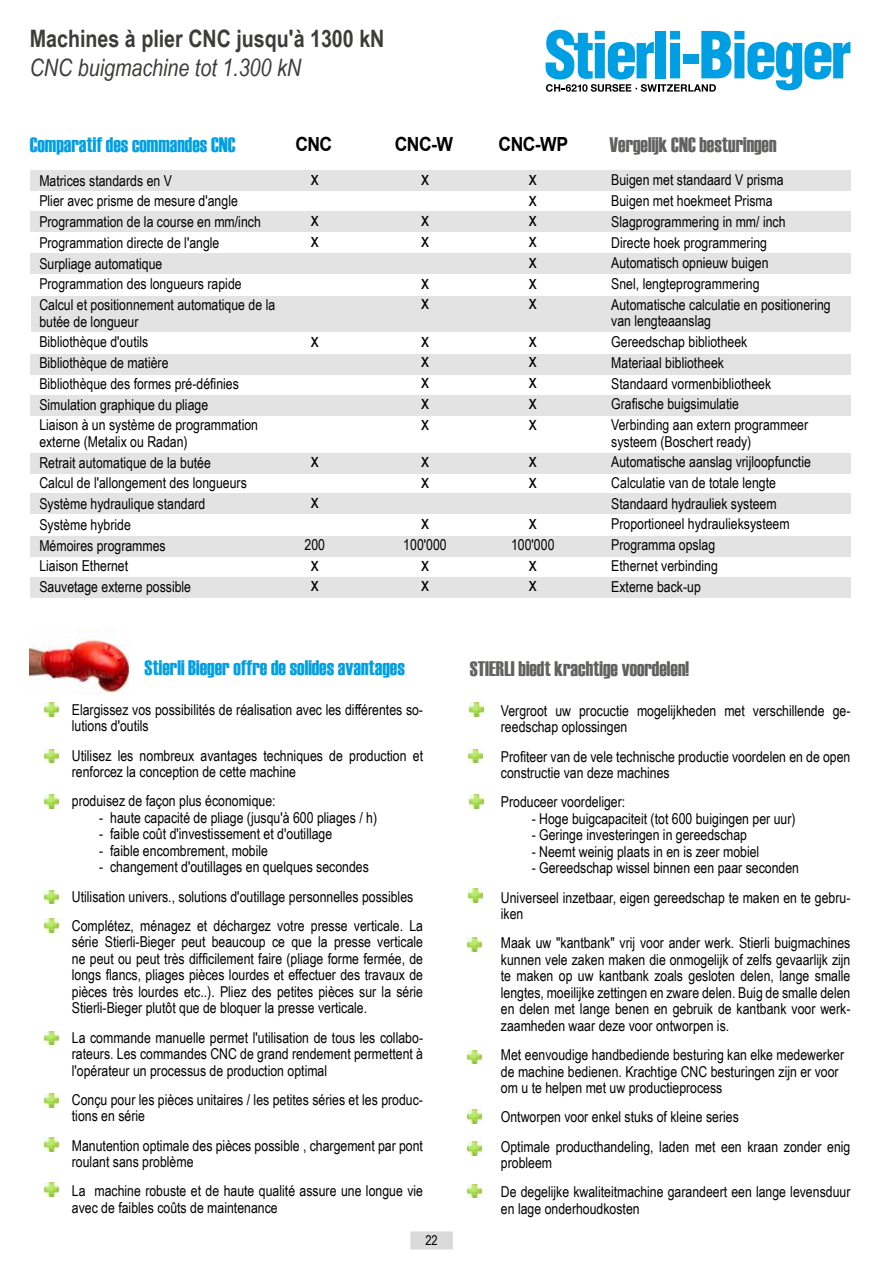
<style>
.page{position:relative;width:893px;height:1263px;background:#fff}
.page>*{position:absolute;margin:0;border:0;box-sizing:border-box;transform-origin:0 0}
.t1{font:700 24px "Arial Narrow";color:#3c3c3b}
.t2{font:italic 24px "Arial Narrow";color:#3c3c3b}
.t3{font:21px "Haettenschweiler";color:#009fe3}
.t4{font:21px "Haettenschweiler";color:#616160}
.t5{font:19.5px/20.7px "Arial Narrow";color:#000}
.t6{font:700 19.5px "Arial";letter-spacing:-.03em;color:#000;scale:.9 1}
.t7{font:15px/20.7px "Arial Narrow";color:#000}
.t8{font:13.5px "Arial Narrow";color:#000}
</style>
<div class="page">
<div style="left:410px;top:1231px;width:43px;height:18px;background:#dadada"></div>
<div style="left:30px;top:577px;width:820px;height:20px;background:#e3e3e3"></div>
<div style="left:30px;top:536px;width:820px;height:21px;background:#e3e3e3"></div>
<div style="left:30px;top:493px;width:820px;height:21px;background:#e3e3e3"></div>
<div style="left:30px;top:453px;width:820px;height:21px;background:#e3e3e3"></div>
<div style="left:30px;top:395px;width:820px;height:21px;background:#e3e3e3"></div>
<div style="left:30px;top:354px;width:820px;height:20px;background:#e3e3e3"></div>
<div style="left:30px;top:253px;width:820px;height:21px;background:#e3e3e3"></div>
<div style="left:30px;top:212px;width:820px;height:20px;background:#e3e3e3"></div>
<div style="left:30px;top:170px;width:820px;height:21px;background:#e3e3e3"></div>
<svg style="left:546px;top:30px;width:304px;height:62px"></svg>
<div style="left:31px;top:296px;width:819px;height:36px;background:#e3e3e3"></div>
<svg style="left:45px;top:703px;width:13px;height:13px"></svg>
<img style="left:30px;top:629px;width:99px;height:65px">
<img style="left:45px;top:749px;width:13px;height:14px">
<svg style="left:45px;top:795px;width:13px;height:13px"></svg>
<img style="left:45px;top:890px;width:13px;height:14px">
<svg style="left:45px;top:919px;width:13px;height:13px"></svg>
<svg style="left:470px;top:703px;width:13px;height:13px"></svg>
<img style="left:469px;top:749px;width:13px;height:14px">
<svg style="left:470px;top:795px;width:13px;height:13px"></svg>
<svg style="left:469px;top:889px;width:13px;height:13px"></svg>
<svg style="left:468px;top:938px;width:13px;height:13px"></svg>
<svg style="left:468px;top:1142px;width:13px;height:13px"></svg>
<img style="left:468px;top:1184px;width:13px;height:14px">
<svg style="left:468px;top:1050px;width:13px;height:13px"></svg>
<svg style="left:468px;top:1110px;width:13px;height:13px"></svg>
<img style="left:45px;top:1031px;width:13px;height:14px">
<svg style="left:45px;top:1094px;width:13px;height:13px"></svg>
<svg style="left:45px;top:1183px;width:13px;height:13px"></svg>
<img style="left:45px;top:1137px;width:13px;height:14px">
<h1 class="t1" style="left:30px;top:21px;width:356px">Machines à plier CNC jusqu'à 1300 kN</h1>
<h1 class="t2" style="left:30px;top:51px;width:273px">CNC buigmachine tot 1.300 kN</h1>
<h2 class="t3" style="left:30px;top:130px;width:207px">Comparatif des commandes CNC</h2>
<p class="t7" style="left:39px;top:169px;width:237px">Matrices standards en V<br>Plier avec prisme de mesure d'angle Programmation de la course en mm/inch Programmation directe de l'angle<br>Surpliage automatique<br>Programmation des longueurs rapide Calcul et positionnement automatique de la</p>
<p class="t7" style="left:39px;top:310px;width:220px">butée de longueur<br>Bibliothèque d'outils<br>Bibliothèque de matière<br>Bibliothèque des formes pré-définies<br>Simulation graphique du pliage<br>Liaison à un système de programmation</p>
<p class="t7" style="left:39px;top:431px;width:209px">externe (Metalix ou Radan)<br>Retrait automatique de la butée<br>Calcul de l'allongement des longueurs<br>Système hydraulique standard<br>Système hybride<br>Mémoires programmes<br>Liaison Ethernet<br>Sauvetage externe possible</p>
<h3 class="t6" style="left:295px;top:131px;width:43px">CNC</h3>
<h3 class="t6" style="left:395px;top:131px;width:66px">CNC-W</h3>
<h3 class="t6" style="left:499px;top:131px;width:79px">CNC-WP</h3>
<h3 class="t5" style="left:311px;top:156px;width:9px;line-height:41.5px">x x</h3>
<h3 class="t5" style="left:311px;top:229px;width:9px">x</h3>
<h3 class="t5" style="left:311px;top:329px;width:9px">x</h3>
<h3 class="t5" style="left:311px;top:438px;width:9px;line-height:41.5px">x x</h3>
<p class="t7" style="left:305px;top:534px;width:22px">200</p>
<h3 class="t5" style="left:311px;top:553px;width:9px">x x</h3>
<h3 class="t5" style="left:421px;top:156px;width:9px;line-height:41.5px">x x</h3>
<h3 class="t5" style="left:421px;top:219px;width:9px;line-height:41.5px">x x</h3>
<h3 class="t5" style="left:421px;top:283px;width:9px;line-height:37.2px">x x</h3>
<h3 class="t5" style="left:421px;top:349px;width:9px;text-align:justify">x x x x</h3>
<h3 class="t5" style="left:421px;top:449px;width:9px">x x</h3>
<h3 class="t5" style="left:421px;top:511px;width:9px">x</h3>
<p class="t7" style="left:403px;top:534px;width:45px">100'000</p>
<h3 class="t5" style="left:421px;top:553px;width:9px">x x</h3>
<h3 class="t5" style="left:529px;top:167px;width:9px;text-align:justify">x x x x x x x</h3>
<h3 class="t5" style="left:529px;top:329px;width:9px;text-align:justify">x x x x x</h3>
<h3 class="t5" style="left:529px;top:449px;width:9px">x x</h3>
<h3 class="t5" style="left:529px;top:511px;width:9px">x</h3>
<p class="t7" style="left:511px;top:534px;width:45px">100'000</p>
<h3 class="t5" style="left:529px;top:553px;width:9px">x x</h3>
<h2 class="t4" style="left:609px;top:130px;width:169px">Vergelijk CNC besturingen</h2>
<p class="t7" style="left:611px;top:169px;width:221px">Buigen met standaard V prisma<br>Buigen met hoekmeet Prisma<br>Slagprogrammering in mm/ inch<br>Directe hoek programmering<br>Automatisch opnieuw buigen<br>Snel, lengteprogrammering<br>Automatische calculatie en positionering</p>
<p class="t7" style="left:611px;top:310px;width:198px">van lengteaanslag<br>Gereedschap bibliotheek<br>Materiaal bibliotheek<br>Standaard vormenbibliotheek<br>Grafische buigsimulatie<br>Verbinding aan extern programmeer</p>
<p class="t7" style="left:611px;top:430px;width:201px">systeem (Boschert ready)<br>Automatische aanslag vrijloopfunctie<br>Calculatie van de totale lengte<br>Standaard hydrauliek systeem<br>Proportioneel hydraulieksysteem<br>Programma opslag<br>Ethernet verbinding<br>Externe back-up</p>
<h2 class="t3" style="left:145px;top:653px;width:262px">Stierli Bieger offre de solides avantages</h2>
<h2 class="t4" style="left:470px;top:654px;width:221px">STIERLI biedt krachtige voordelen!</h2>
<p class="t7" style="left:72px;top:701px;width:353px;line-height:16.5px;text-indent:-27px">• Elargissez vos possibilités de réalisation avec les différentes so&shy;lutions d'outils</p>
<p class="t7" style="left:72px;top:746px;width:353px;line-height:16.5px;text-indent:-27px">• Utilisez les nombreux avantages techniques de production et renforcez la conception de cette machine</p>
<p class="t7" style="left:45px;top:790px;width:232px">• produisez de façon plus économique:</p>
<p class="t7" style="left:99px;top:807px;width:279px">- haute capacité de pliage (jusqu'à 600 pliages / h)</p>
<p class="t7" style="left:99px;top:823px;width:235px">- faible coût d'investissement et d'outillage</p>
<p class="t7" style="left:99px;top:840px;width:170px">- faible encombrement, mobile</p>
<p class="t7" style="left:99px;top:856px;width:271px">- changement d'outillages en quelques secondes</p>
<p class="t7" style="left:45px;top:885px;width:370px">• Utilisation univers., solutions d'outillage personnelles possibles</p>
<p class="t7" style="left:72px;top:917px;width:353px;line-height:16.5px;text-align:justify;text-indent:-27px">• Complétez, ménagez et déchargez votre presse verticale. La série Stierli-Bieger peut beaucoup ce que la presse verticale ne peut ou peut très difficilement faire (pliage forme fermée, de longs flancs, pliages pièces lourdes et effectuer des travaux de pièces très lourdes etc..). Pliez des petites pièces sur la série Stierli-Bieger plutôt que de bloquer la presse verticale.</p>
<p class="t7" style="left:72px;top:1028px;width:353px;line-height:16.5px;text-align:justify;text-indent:-27px">• La commande manuelle permet l'utilisation de tous les collabo&shy;rateurs. Les commandes CNC de grand rendement permettent à l'opérateur un processus de production optimal</p>
<p class="t7" style="left:72px;top:1091px;width:353px;line-height:16.5px;text-indent:-27px">• Conçu pour les pièces unitaires / les petites séries et les produc&shy;tions en série</p>
<p class="t7" style="left:72px;top:1136px;width:353px;line-height:16.5px;text-indent:-27px">• Manutention optimale des pièces possible , chargement par pont roulant sans problème</p>
<p class="t7" style="left:72px;top:1182px;width:353px;line-height:16.5px;text-indent:-27px">• La machine robuste et de haute qualité assure une longue vie avec de faibles coûts de maintenance</p>
<p class="t8" style="left:425px;top:1230px;width:14px">22</p>
<p class="t7" style="left:501px;top:702px;width:351px;line-height:16.5px;text-indent:-27px">• Vergroot uw procuctie mogelijkheden met verschillende ge&shy;reedschap oplossingen</p>
<p class="t7" style="left:501px;top:747px;width:351px;line-height:16.5px;text-indent:-27px">• Profiteer van de vele technische productie voordelen en de open constructie van deze machines</p>
<p class="t7" style="left:474px;top:791px;width:153px">• Produceer voordeliger:</p>
<p class="t7" style="left:532px;top:808px;width:265px">- Hoge buigcapaciteit (tot 600 buigingen per uur)</p>
<p class="t7" style="left:532px;top:824px;width:217px">- Geringe investeringen in gereedschap</p>
<p class="t7" style="left:532px;top:841px;width:229px">- Neemt weinig plaats in en is zeer mobiel</p>
<p class="t7" style="left:532px;top:857px;width:269px">- Gereedschap wissel binnen een paar seconden</p>
<p class="t7" style="left:501px;top:888px;width:351px;line-height:16.5px;text-indent:-27px">• Universeel inzetbaar, eigen gereedschap te maken en te gebru&shy;iken</p>
<p class="t7" style="left:501px;top:934px;width:351px;line-height:16.5px;text-align:justify;text-indent:-27px">• Maak uw "kantbank" vrij voor ander werk. Stierli buigmachines kunnen vele zaken maken die onmogelijk of zelfs gevaarlijk zijn te maken op uw kantbank zoals gesloten delen, lange smalle lengtes, moeilijke zettingen en zware delen. Buig de smalle delen en delen met lange benen en gebruik de kantbank voor werk&shy;zaamheden waar deze voor ontworpen is.</p>
<p class="t7" style="left:501px;top:1046px;width:345px;line-height:16.5px;text-indent:-27px">• Met eenvoudige handbediende besturing kan elke medewerker de machine bedienen. Krachtige CNC besturingen zijn er voor om u te helpen met uw productieprocess</p>
<p class="t7" style="left:474px;top:1106px;width:266px">• Ontworpen voor enkel stuks of kleine series</p>
<p class="t7" style="left:501px;top:1137px;width:351px;line-height:16.5px;text-indent:-27px">• Optimale producthandeling, laden met een kraan zonder enig probleem</p>
<p class="t7" style="left:501px;top:1183px;width:351px;line-height:16.5px;text-indent:-27px">• De degelijke kwaliteitmachine garandeert een lange levensduur en lage onderhoudkosten</p>
</div>
